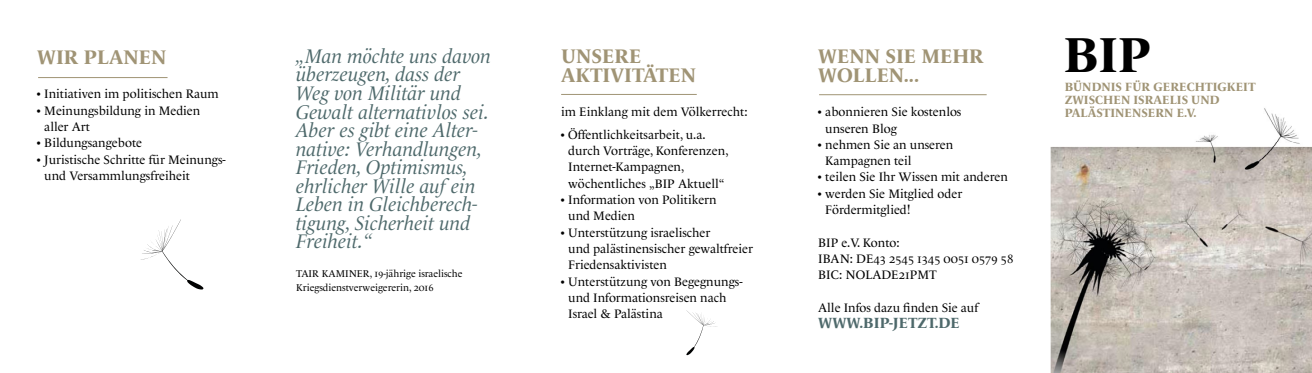
<style>
.page{position:relative;width:1312px;height:373px;background:#fff}
.page>*{position:absolute;margin:0;border:0;box-sizing:border-box;transform-origin:0 0}
.t1{font:700 49.88px "Le Monde Livre";color:#000}
.t2{font:italic 20px/18.5px "Le Monde Livre";color:#4e696b}
.t3{font:700 20px "Le Monde Livre";color:#a09475}
.t4{font:700 15px "Le Monde Livre";color:#4e696b}
.t5{font:12.5px/16.2px "Le Monde Livre Normal Classic";color:#000}
.t6{font:700 12.12px/13px "Le Monde Livre";color:#a09475}
.t7{font:10px/13.8px "Le Monde Livre Normal Classic";color:#000}
</style>
<div class="page">
<img style="left:1050px;top:108px;width:261px;height:264px">
<svg style="left:147px;top:219px;width:34px;height:31px"></svg>
<hr style="left:38px;top:77px;width:129px;height:1px;background:#a09475">
<hr style="left:819px;top:94px;width:167px;height:1px;background:#a09475">
<svg style="left:686px;top:310px;width:31px;height:44px"></svg>
<hr style="left:561px;top:94px;width:135px;height:1px;background:#a09475">
<p class="t3" style="left:37px;top:45px;width:131px">WIR PLANEN</p>
<p class="t5" style="left:37px;top:86px;width:183px">• Initiativen im politischen Raum</p>
<p class="t5" style="left:44px;top:102px;width:157px;text-indent:-7px">• Meinungsbildung in Medien aller Art</p>
<p class="t5" style="left:37px;top:134px;width:106px">• Bildungsangebote</p>
<p class="t5" style="left:44px;top:151px;width:183px;text-indent:-7px">• Juristische Schritte für Meinungs&shy;und Versammlungsfreiheit</p>
<p class="t2" style="left:296px;top:47px;width:196px">„Man möchte uns davon überzeugen, dass der</p>
<p class="t1" style="left:1063px;top:25px;width:90px">BIP</p>
<p class="t2" style="left:296px;top:84px;width:194px">Weg von Militär und<br>Gewalt alternativlos sei.<br>Aber es gibt eine Alter&shy;native: Verhandlungen,<br>Frieden, Optimismus, ehrlicher Wille auf ein<br>Leben in Gleichberech&shy;tigung, Sicherheit und<br>Freiheit.“</p>
<p class="t7" style="left:296px;top:266px;width:168px">TAIR KAMINER, 19-jährige israelische<br>Kriegsdienstverweigererin, 2016</p>
<p class="t3" style="left:561px;top:44px;width:82px">UNSERE</p>
<p class="t3" style="left:561px;top:63px;width:136px">AKTIVITÄTEN</p>
<p class="t5" style="left:561px;top:104px;width:188px">im Einklang mit dem Völkerrecht:</p>
<p class="t5" style="left:568px;top:126px;width:162px;text-indent:-7px">• Öffentlichkeitsarbeit, u.a. durch Vorträge, Konferenzen,<br>Internet-Kampagnen, wöchentliches „BIP Aktuell“</p>
<p class="t5" style="left:568px;top:191px;width:150px;text-indent:-7px">• Information von Politikern und Medien</p>
<p class="t5" style="left:568px;top:224px;width:186px;text-indent:-7px">• Unterstützung israelischer<br>und palästinensischer gewaltfreier<br>Friedensaktivisten</p>
<p class="t5" style="left:568px;top:272px;width:176px;text-indent:-7px">• Unterstützung von Begegnungs&shy;und Informationsreisen nach<br>Israel &amp; Palästina</p>
<p class="t3" style="left:818px;top:44px;width:167px">WENN SIE MEHR</p>
<p class="t3" style="left:818px;top:63px;width:102px">WOLLEN...</p>
<p class="t5" style="left:825px;top:104px;width:138px;text-indent:-7px">• abonnieren Sie kostenlos unseren Blog</p>
<p class="t5" style="left:825px;top:136px;width:129px;text-indent:-7px">• nehmen Sie an unseren<br>Kampagnen teil</p>
<p class="t5" style="left:818px;top:169px;width:191px">• teilen Sie Ihr Wissen mit anderen</p>
<p class="t5" style="left:825px;top:185px;width:138px;text-indent:-7px">• werden Sie Mitglied oder<br>Fördermitglied!</p>
<p class="t5" style="left:818px;top:234px;width:83px">BIP e.V. Konto:</p>
<p class="t5" style="left:818px;top:250px;width:197px">IBAN: DE43 2545 1345 0051 0579 58</p>
<p class="t5" style="left:818px;top:266px;width:120px">BIC: NOLADE21PMT</p>
<p class="t5" style="left:818px;top:299px;width:162px">Alle Infos dazu finden Sie auf</p>
<p class="t4" style="left:818px;top:313px;width:143px">WWW.BIP-JETZT.DE</p>
<p class="t6" style="left:1064px;top:81px;width:192px">BÜNDNIS FÜR GERECHTIGKEIT<br>ZWISCHEN ISRAELIS UND<br>PALÄSTINENSERN E.V.</p>
</div>
